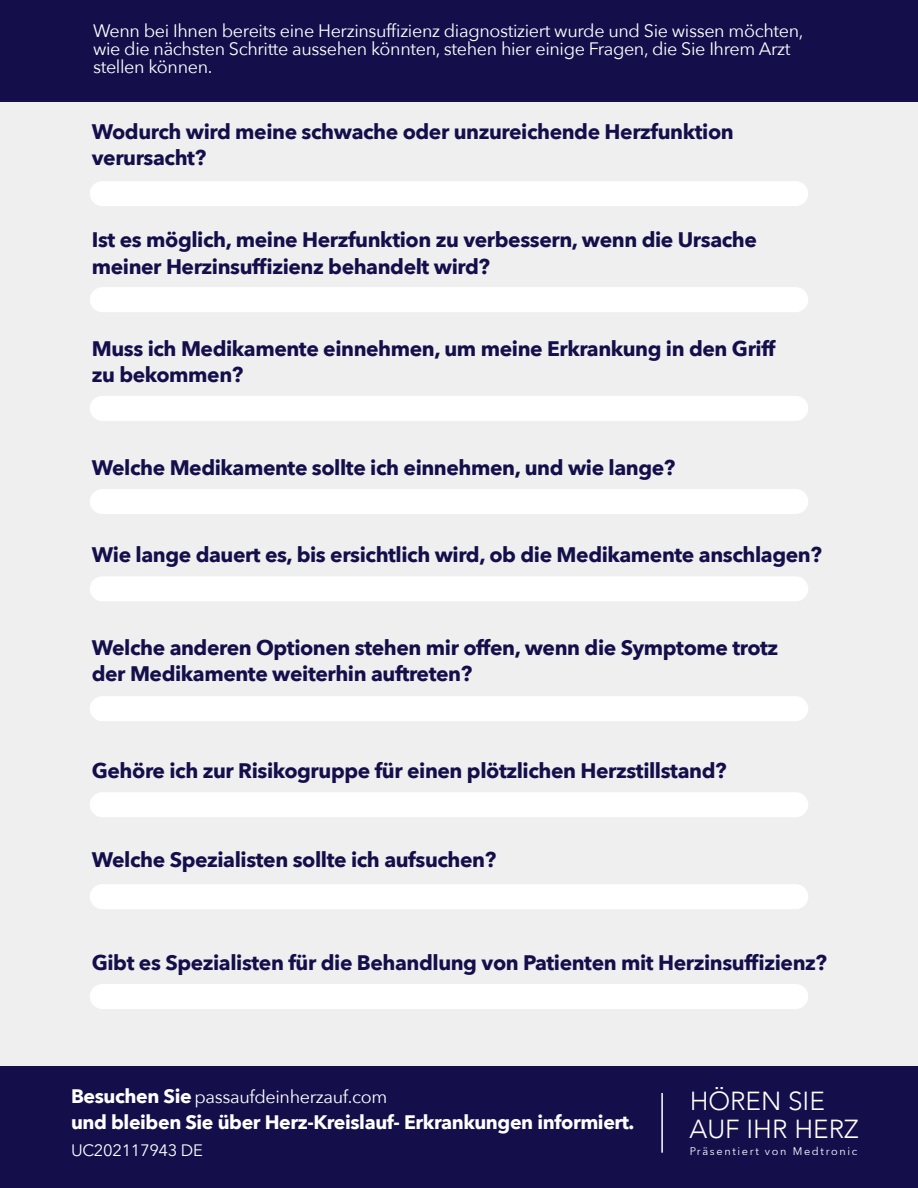
<style>
.page{position:relative;width:918px;height:1188px;background:#fff}
.page>*{position:absolute;margin:0;border:0;box-sizing:border-box;transform-origin:0 0}
.t1{font:300 26.1px/27.9px "Avenir";color:#fff}
.t2{font:700 21px/26.5px "Avenir Next";letter-spacing:-.02em;color:#140f4b}
.t3{font:700 19.5px "Avenir Next";letter-spacing:-.02em;color:#fff}
.t4{font:18px/18px "Avenir Next";letter-spacing:-.02em;color:#fff}
.t5{font:16.5px "Avenir Next";letter-spacing:-.02em;color:#fff}
.t6{font:10.95px "Avenir Next World";letter-spacing:.155em;color:#fff}
.s1{font-weight:700;font-size:19.5px}
</style>
<div class="page">
<div style="left:0;top:102px;width:918px;height:965px;background:#efefef"></div>
<div style="left:0;top:0;width:918px;height:102px;background:#140f4b"></div>
<div style="left:90px;top:181px;width:718px;height:25px;background:#fff;border-radius:12px"></div>
<div style="left:90px;top:287px;width:718px;height:25px;background:#fff;border-radius:12px"></div>
<div style="left:90px;top:396px;width:718px;height:25px;background:#fff;border-radius:12px"></div>
<div style="left:90px;top:489px;width:718px;height:25px;background:#fff;border-radius:12px"></div>
<div style="left:90px;top:576px;width:718px;height:25px;background:#fff;border-radius:12px"></div>
<div style="left:90px;top:696px;width:718px;height:25px;background:#fff;border-radius:12px"></div>
<div style="left:90px;top:792px;width:718px;height:25px;background:#fff;border-radius:12px"></div>
<div style="left:90px;top:884px;width:718px;height:25px;background:#fff;border-radius:12px"></div>
<div style="left:90px;top:984px;width:718px;height:25px;background:#fff;border-radius:12px"></div>
<div style="left:0;top:1067px;width:918px;height:121px;background:#140f4b"></div>
<hr style="left:661px;top:1093px;width:2px;height:60px;background:#fff">
<p class="t4" style="left:93px;top:21px;width:712px">Wenn bei Ihnen bereits eine Herzinsuffizienz diagnostiziert wurde und Sie wissen möchten, wie die nächsten Schritte aussehen könnten, stehen hier einige Fragen, die Sie Ihrem Arzt stellen können.</p>
<p class="t2" style="left:92px;top:118px;width:644px">Wodurch wird meine schwache oder unzureichende Herzfunktion verursacht?</p>
<p class="t2" style="left:92px;top:226px;width:667px">Ist es möglich, meine Herzfunktion zu verbessern, wenn die Ursache meiner Herzinsuffizienz behandelt wird?</p>
<p class="t2" style="left:92px;top:335px;width:685px">Muss ich Medikamente einnehmen, um meine Erkrankung in den Griff zu bekommen?</p>
<p class="t2" style="left:92px;top:454px;width:585px">Welche Medikamente sollte ich einnehmen, und wie lange?</p>
<p class="t2" style="left:92px;top:542px;width:732px">Wie lange dauert es, bis ersichtlich wird, ob die Medikamente anschlagen?</p>
<p class="t2" style="left:92px;top:634px;width:688px">Welche anderen Optionen stehen mir offen, wenn die Symptome trotz der Medikamente weiterhin auftreten?</p>
<p class="t2" style="left:92px;top:757px;width:636px">Gehöre ich zur Risikogruppe für einen plötzlichen Herzstillstand?</p>
<p class="t2" style="left:92px;top:846px;width:406px">Welche Spezialisten sollte ich aufsuchen?</p>
<p class="t2" style="left:92px;top:949px;width:737px">Gibt es Spezialisten für die Behandlung von Patienten mit Herzinsuffizienz?</p>
<p class="t4" style="left:71px;top:1087px;width:318px"><span class="s1">Besuchen Sie</span> passaufdeinherzauf.com</p>
<p class="t3" style="left:71px;top:1106px;width:565px">und bleiben Sie über Herz-Kreislauf- Erkrankungen informiert.</p>
<p class="t5" style="left:71px;top:1136px;width:133px">UC202117943 DE</p>
<p class="t1" style="left:689px;top:1087px;width:171px">HÖREN SIE<br>AUF IHR HERZ</p>
<p class="t6" style="left:689px;top:1142px;width:169px">Präsentiert von Medtronic</p>
</div>
